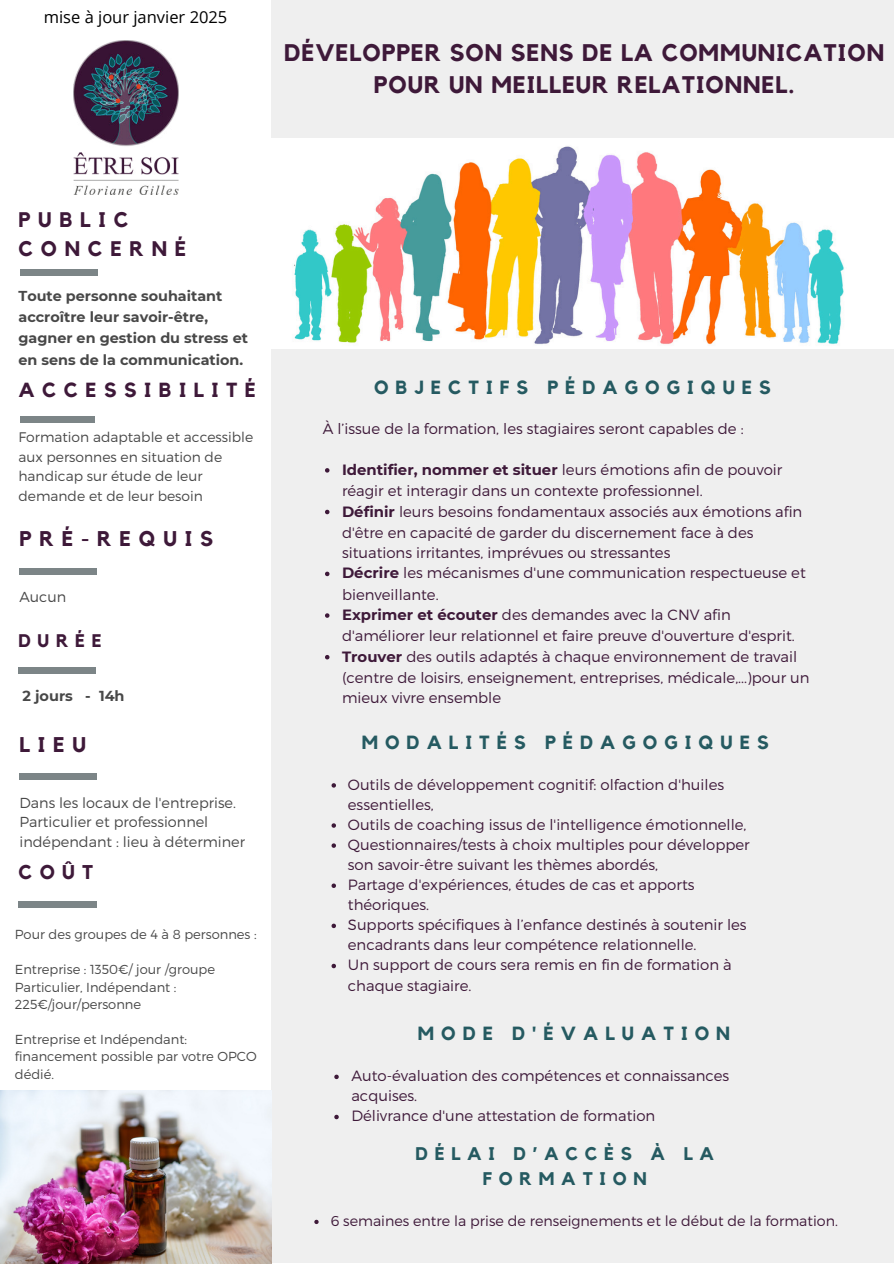
<style>
.page{position:relative;width:894px;height:1264px;background:#fff}
.page>*{position:absolute;margin:0;border:0;box-sizing:border-box;transform-origin:0 0}
.t1{font:700 24px/32.7px "Kollektif";letter-spacing:.04em;color:#3e1939;text-align:center}
.t2{font:700 21.15px "Kollektif";letter-spacing:.37em;color:#3e1939}
.t3{font:700 21px/29.1px "Kollektif";letter-spacing:.37em;color:#3e1939}
.t4{font:700 20.4px "Kollektif";letter-spacing:.37em;color:#3e1939}
.t5{font:700 19.8px "Kollektif";color:#3e1939}
.t6{font:700 19.05px "Kollektif";letter-spacing:.37em;color:#255a61}
.t7{font:700 18.3px/24.9px "Kollektif";letter-spacing:.37em;color:#255a61;text-align:center}
.t8{font:700 18.15px "Kollektif";letter-spacing:.37em;color:#3e1939}
.t9{font:16.5px "Open Sans";color:#000}
.t10{font:300 14.85px/20.1px "Montserrat";color:#3e1939}
.t11{font:700 14.4px/21.1px "Montserrat";color:#484848}
.t12{font:300 14.4px/19.6px "Montserrat";color:#484848}
.t13{font:300 14.25px "Montserrat";color:#3e1939}
.t14{font:300 13.8px/19.5px "Montserrat";color:#484848}
.t15{font:300 13.05px/17.4px "Montserrat";color:#484848}
.s1{font-weight:700}
</style>
<div class="page">
<img style="left:294px;top:146px;width:550px;height:199px">
<div style="left:271px;top:349px;width:622px;height:913px;background:#efefef"></div>
<div style="left:271px;top:0;width:622px;height:137px;background:#efefef"></div>
<div style="left:20px;top:269px;width:77px;height:7px;background:#7c8587"></div>
<svg style="left:325px;top:468px;width:4px;height:4px"></svg>
<svg style="left:325px;top:510px;width:4px;height:4px"></svg>
<svg style="left:325px;top:571px;width:4px;height:5px"></svg>
<svg style="left:325px;top:613px;width:4px;height:5px"></svg>
<svg style="left:325px;top:655px;width:4px;height:4px"></svg>
<img style="left:73px;top:41px;width:106px;height:154px">
<svg style="left:331px;top:783px;width:5px;height:4px"></svg>
<svg style="left:331px;top:823px;width:5px;height:4px"></svg>
<svg style="left:331px;top:843px;width:5px;height:4px"></svg>
<svg style="left:331px;top:883px;width:5px;height:5px"></svg>
<svg style="left:331px;top:923px;width:5px;height:5px"></svg>
<svg style="left:331px;top:963px;width:5px;height:5px"></svg>
<div style="left:19px;top:568px;width:78px;height:6px;background:#7c8587"></div>
<div style="left:18px;top:667px;width:78px;height:7px;background:#7c8587"></div>
<div style="left:19px;top:773px;width:78px;height:7px;background:#7c8587"></div>
<svg style="left:334px;top:1074px;width:4px;height:5px"></svg>
<svg style="left:334px;top:1114px;width:4px;height:5px"></svg>
<img style="left:0;top:1090px;width:271px;height:173px">
<svg style="left:314px;top:1219px;width:4px;height:4px"></svg>
<div style="left:20px;top:416px;width:75px;height:6px;background:#7c8587"></div>
<div style="left:19px;top:901px;width:78px;height:7px;background:#7c8587"></div>
<p class="t9" style="left:44px;top:5px;width:185px">mise à jour janvier 2025</p>
<h1 class="t1" style="left:284px;top:36px;width:601px">DÉVELOPPER SON SENS DE LA COMMUNICATION<br>POUR UN MEILLEUR RELATIONNEL.</h1>
<h3 class="t3" style="left:18px;top:205px;width:169px">PUBLIC<br>CONCERNÉ</h3>
<p class="t11" style="left:18px;top:284px;width:231px">Toute personne souhaitant accroître leur savoir-être, gagner en gestion du stress et en sens de la communication.</p>
<h3 class="t4" style="left:18px;top:378px;width:239px">ACCESSIBILITÉ</h3>
<p class="t14" style="left:18px;top:427px;width:236px">Formation adaptable et accessible aux personnes en situation de handicap sur étude de leur demande et de leur besoin</p>
<h2 class="t2" style="left:19px;top:526px;width:195px">PRÉ-REQUIS</h2>
<p class="t12" style="left:19px;top:587px;width:48px">Aucun</p>
<p class="t8" style="left:18px;top:630px;width:85px">DURÉE</p>
<p class="t11" style="left:23px;top:684px;width:104px">2 jours - 14h</p>
<h2 class="t2" style="left:19px;top:732px;width:68px">LIEU</h2>
<p class="t12" style="left:19px;top:792px;width:227px">Dans les locaux de l'entreprise.<br>Particulier et professionnel indépendant : lieu à déterminer</p>
<h3 class="t5" style="left:19px;top:860px;width:76px">COÛT</h3>
<p class="t15" style="left:15px;top:925px;width:243px">Pour des groupes de 4 à 8 personnes :</p>
<p class="t15" style="left:15px;top:960px;width:202px">Entreprise : 1350€/ jour /groupe<br>Particulier, Indépendant :<br>225€/jour/personne</p>
<p class="t15" style="left:15px;top:1030px;width:243px">Entreprise et Indépendant: financement possible par votre OPCO dédié.</p>
<p class="t6" style="left:374px;top:376px;width:398px">OBJECTIFS PÉDAGOGIQUES</p>
<p class="t10" style="left:322px;top:419px;width:422px">À l’issue de la formation, les stagiaires seront capables de :</p>
<p class="t10" style="left:342px;top:459px;width:469px;line-height:20.7px"><span class="s1">Identifier, nommer et situer</span> leurs émotions afin de pouvoir réagir et interagir dans un contexte professionnel.<br><span class="s1">Définir</span> leurs besoins fondamentaux associés aux émotions afin d'être en capacité de garder du discernement face à des situations irritantes, imprévues ou stressantes<br><span class="s1">Décrire</span> les mécanismes d'une communication respectueuse et bienveillante.<br><span class="s1">Exprimer et écouter</span> des demandes avec la CNV afin d'améliorer leur relationnel et faire preuve d'ouverture d'esprit.<br><span class="s1">Trouver</span> des outils adaptés à chaque environnement de travail (centre de loisirs, enseignement, entreprises, médicale,...)pour un mieux vivre ensemble</p>
<p class="t6" style="left:361px;top:731px;width:408px">MODALITÉS PÉDAGOGIQUES</p>
<p class="t10" style="left:348px;top:774px;width:403px">Outils de développement cognitif: olfaction d'huiles essentielles,<br>Outils de coaching issus de l'intelligence émotionnelle, Questionnaires/tests à choix multiples pour développer son savoir-être suivant les thèmes abordés,<br>Partage d'expériences, études de cas et apports théoriques.<br>Supports spécifiques à l’enfance destinés à soutenir les encadrants dans leur compétence relationnelle.<br>Un support de cours sera remis en fin de formation à chaque stagiaire.</p>
<p class="t6" style="left:417px;top:1022px;width:314px">MODE D'ÉVALUATION</p>
<p class="t10" style="left:351px;top:1065px;width:379px">Auto-évaluation des compétences et connaissances acquises.<br>Délivrance d'une attestation de formation</p>
<p class="t7" style="left:415px;top:1140px;width:300px">DÉLAI D’ACCÈS À LA<br>FORMATION</p>
<p class="t13" style="left:330px;top:1212px;width:508px">6 semaines entre la prise de renseignements et le début de la formation.</p>
</div>
